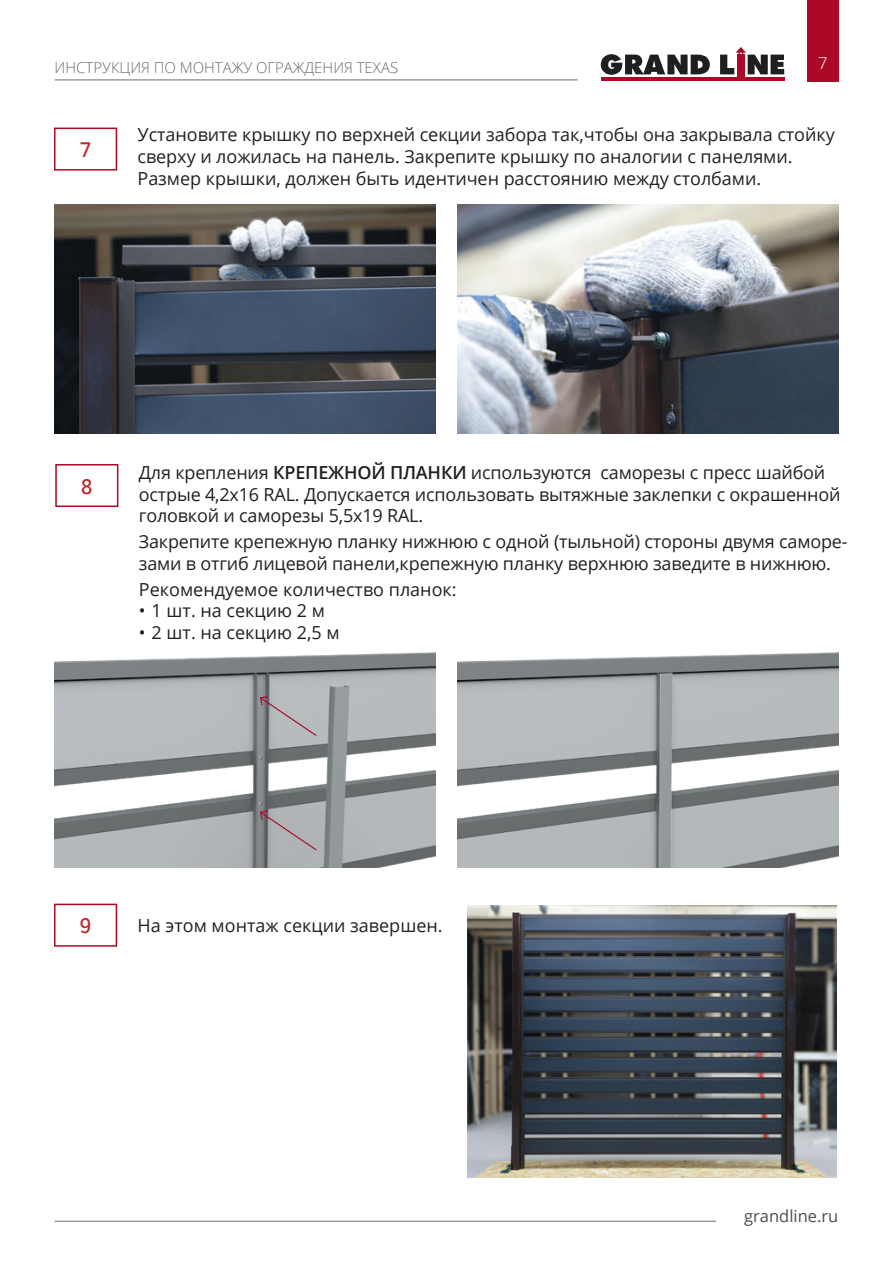
<style>
.page{position:relative;width:893px;height:1263px;background:#fff}
.page>*{position:absolute;margin:0;border:0;box-sizing:border-box;transform-origin:0 0}
.t1{font:21px "Red Ring";color:#be262c}
.t2{font:18px/21.6px "Open Sans";letter-spacing:-.01em;color:#231f20}
.t3{font:16.5px "Open Sans";color:#4b4c4d}
.t4{font:300 16.5px "Open Sans";color:#fff}
.t5{font:300 15px "Open Sans";color:#6c6d70}
.s1{font-weight:600}
</style>
<div class="page">
<div style="left:807px;top:0;width:31px;height:81px;background:#ac0926"></div>
<div style="left:737px;top:55px;width:7px;height:24px;background:#ac0926"></div>
<hr style="left:601px;top:77px;width:183px;height:3px;background:#ac0926">
<svg style="left:601px;top:54px;width:109px;height:21px"></svg>
<svg style="left:720px;top:47px;width:64px;height:27px"></svg>
<hr style="left:55px;top:80px;width:523px;height:1px;background:#6c6d70">
<hr style="left:55px;top:1221px;width:661px;height:1px;background:#6c6d70">
<div style="left:54px;top:128px;width:63px;height:43px;border:2px solid #ac0926"></div>
<div style="left:54px;top:904px;width:63px;height:43px;border:2px solid #ac0926"></div>
<img style="left:54px;top:204px;width:382px;height:230px">
<img style="left:468px;top:905px;width:368px;height:272px">
<img style="left:457px;top:204px;width:382px;height:230px">
<div style="left:55px;top:464px;width:63px;height:43px;border:2px solid #ac0926"></div>
<img style="left:54px;top:653px;width:382px;height:214px">
<img style="left:457px;top:653px;width:382px;height:214px">
<svg style="left:259px;top:695px;width:59px;height:42px;background:#acaaae"></svg>
<svg style="left:259px;top:810px;width:59px;height:41px;background:#a5a3a7"></svg>
<p class="t5" style="left:55px;top:58px;width:345px">ИНСТРУКЦИЯ ПО МОНТАЖУ ОГРАЖДЕНИЯ TEXAS</p>
<p class="t4" style="left:818px;top:52px;width:11px">7</p>
<p class="t1" style="left:80px;top:136px;width:13px">7</p>
<p class="t2" style="left:138px;top:124px;width:699px">Установите крышку по верхней секции забора так,чтобы она закрывала стойку сверху и ложилась на панель. Закрепите крышку по аналогии с панелями.<br>Размер крышки, должен быть идентичен расстоянию между столбами.</p>
<p class="t1" style="left:81px;top:473px;width:13px">8</p>
<p class="t2" style="left:139px;top:461px;width:703px">Для крепления <span class="s1">КРЕПЕЖНОЙ ПЛАНКИ</span> используются саморезы с пресс шайбой острые 4,2x16 RAL. Допускается использовать вытяжные заклепки с окрашенной головкой и саморезы 5,5x19 RAL.</p>
<p class="t2" style="left:139px;top:530px;width:710px">Закрепите крепежную планку нижнюю с одной (тыльной) стороны двумя саморе&shy;зами в отгиб лицевой панели,крепежную планку верхнюю заведите в нижнюю.</p>
<p class="t2" style="left:139px;top:578px;width:319px">Рекомендуемое количество планок:</p>
<p class="t2" style="left:139px;top:600px;width:188px">• 1 шт. на секцию 2 м</p>
<p class="t2" style="left:139px;top:621px;width:202px">• 2 шт. на секцию 2,5 м</p>
<p class="t1" style="left:80px;top:912px;width:13px">9</p>
<p class="t2" style="left:138px;top:914px;width:307px">На этом монтаж секции завершен.</p>
<p class="t3" style="left:744px;top:1204px;width:96px">grandline.ru</p>
</div>
